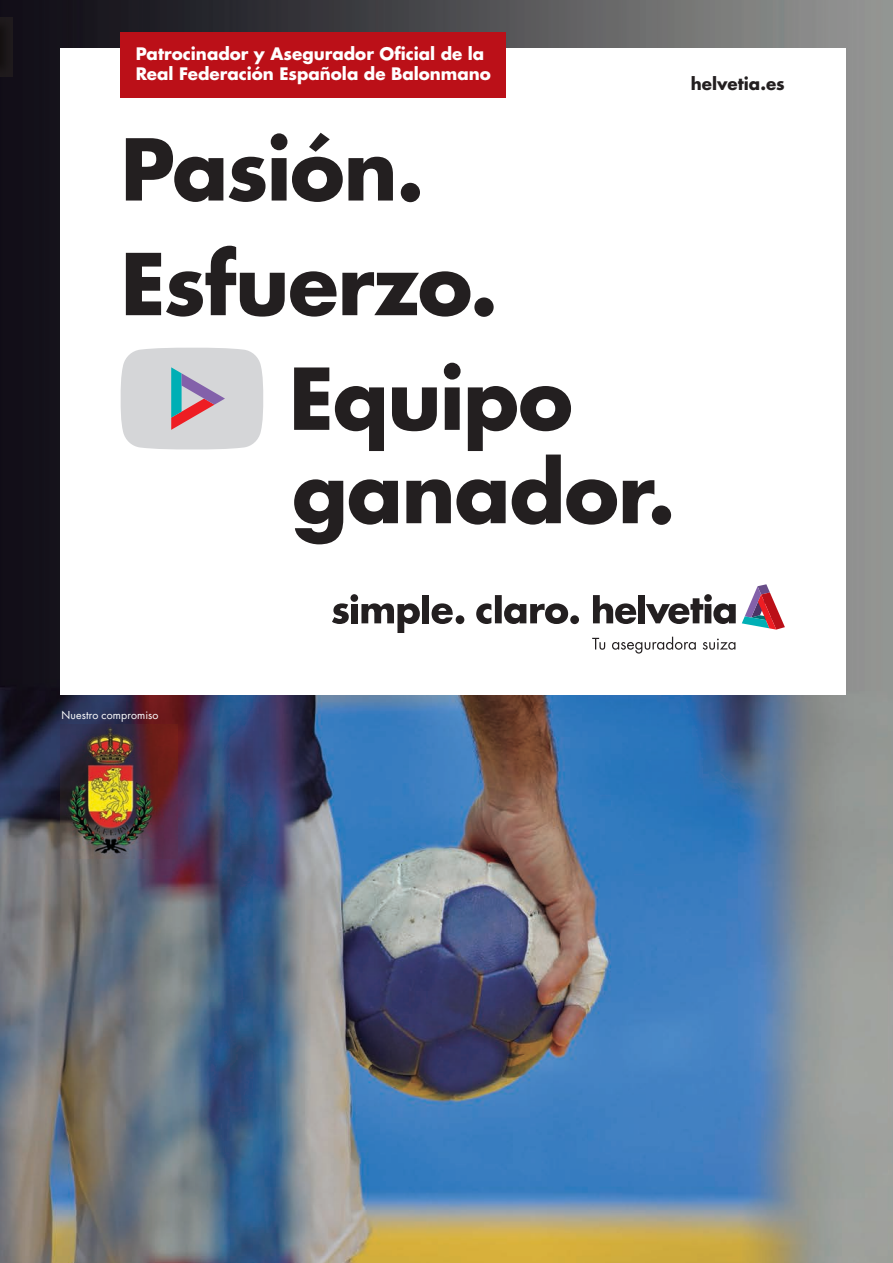
<style>
.page{position:relative;width:893px;height:1263px;background:#fff}
.page>*{position:absolute;margin:0;border:0;box-sizing:border-box;transform-origin:0 0}
.t1{font:700 82.65px "Futura Std";letter-spacing:-.015em;color:#231f20}
.t2{font:700 16.8px/20.2px "Futura Std";color:#fff}
.t3{font:700 16.8px "Futura Std";color:#231f20}
.t4{font:10.65px "Futura Std";letter-spacing:.015em;color:#fff}
</style>
<div class="page">
<img style="left:0;top:0;width:893px;height:1263px">
<div style="left:60px;top:48px;width:785px;height:647px;background:#fff"></div>
<svg style="left:593px;top:595px;width:43px;height:29px"></svg>
<div style="left:638px;top:595px;width:7px;height:28px;background:#231f20"></div>
<svg style="left:646px;top:594px;width:90px;height:30px"></svg>
<svg style="left:742px;top:584px;width:43px;height:46px"></svg>
<svg style="left:592px;top:638px;width:13px;height:12px"></svg>
<svg style="left:612px;top:637px;width:84px;height:16px"></svg>
<svg style="left:703px;top:638px;width:32px;height:12px"></svg>
<svg style="left:476px;top:603px;width:15px;height:21px"></svg>
<svg style="left:504px;top:603px;width:64px;height:21px"></svg>
<div style="left:570px;top:615px;width:9px;height:9px;background:#231f20;border-radius:50%"></div>
<svg style="left:332px;top:603px;width:17px;height:21px"></svg>
<svg style="left:361px;top:603px;width:59px;height:30px"></svg>
<svg style="left:432px;top:603px;width:21px;height:21px"></svg>
<div style="left:456px;top:615px;width:8px;height:9px;background:#231f20;border-radius:50%"></div>
<div style="left:422px;top:595px;width:7px;height:28px;background:#231f20"></div>
<div style="left:351px;top:604px;width:7px;height:19px;background:#231f20"></div>
<div style="left:350px;top:594px;width:8px;height:8px;background:#231f20;border-radius:50%"></div>
<div style="left:495px;top:595px;width:7px;height:28px;background:#231f20"></div>
<svg style="left:121px;top:348px;width:142px;height:101px;background:#ceccd1"></svg>
<div style="left:121px;top:32px;width:385px;height:66px;background:#bb1018"></div>
<img style="left:60px;top:724px;width:118px;height:134px">
<img style="left:0;top:18px;width:13px;height:58px">
<p class="t2" style="left:136px;top:43px;width:357px">Patrocinador y Asegurador Oficial de la<br>Real Federación Española de Balonmano</p>
<h1 class="t1" style="left:121px;top:115px;width:305px">Pasión.</h1>
<h1 class="t1" style="left:121px;top:229px;width:379px">Esfuerzo.</h1>
<h1 class="t1" style="left:289px;top:344px;width:285px">Equipo</h1>
<h1 class="t1" style="left:292px;top:437px;width:385px">ganador.</h1>
<p class="t3" style="left:691px;top:73px;width:95px">helvetia.es</p>
<p class="t4" style="left:61px;top:708px;width:99px">Nuestro compromiso</p>
</div>
